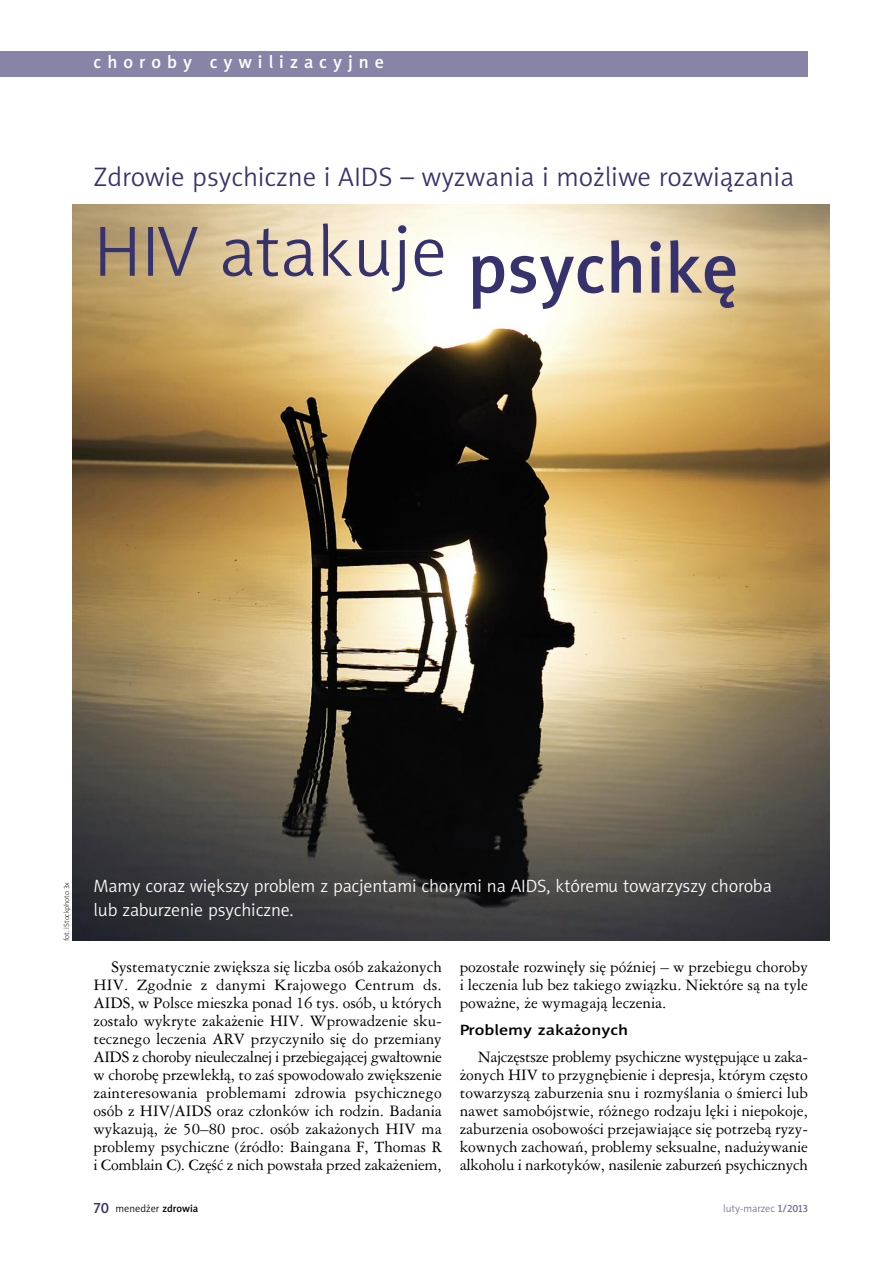
<style>
.page{position:relative;width:893px;height:1263px;background:#fff}
.page>*{position:absolute;margin:0;border:0;box-sizing:border-box;transform-origin:0 0}
.t1{font:72px "Naomi Sans EFNPS Light";color:#36326d}
.t2{font:27px "Naomi Sans EFNPS Light";color:#36326d}
.t3{font:18px/24px "Naomi Sans EFNPS Light";letter-spacing:-.005em;color:#fff}
.t4{font:18px "Naomi Sans EFNPS Medium";letter-spacing:.335em;color:#fff}
.t5{font:15px/18px "Ameri Garmnd PL";letter-spacing:-.015em;color:#000;text-align:justify}
.t6{font:15px "Naomi Sans EFNPS Medium";color:#000;scale:1.2 1}
.t7{font:10.5px "Naomi Sans EFNPS Light";color:#000}
.t8{font:10.5px "Naomi Sans EFNPS Light";color:#727099}
.t9{font:7.5px "Naomi Sans EFNPS Thin";color:#000}
.s1{font-family:"Naomi Sans EFNPS Medium"}
.s2{font-family:"Naomi Sans EFNPS Medium";font-size:15px;color:#36326d}
</style>
<div class="page">
<div style="left:0;top:51px;width:808px;height:26px;background:#8784a8"></div>
<img style="left:72px;top:204px;width:757px;height:737px">
<p class="t4" style="left:94px;top:55px;width:292px">choroby cywilizacyjne</p>
<h2 class="t2" style="left:94px;top:166px;width:702px">Zdrowie psychiczne i AIDS – wyzwania i możliwe rozwiązania</h2>
<h1 class="t1" style="left:94px;top:223px;width:646px">HIV atakuje <span class="s1">psychikę</span></h1>
<p class="t9" style="left:64px;top:941px;width:60px;rotate:-90deg">fot. iStockphoto 3x</p>
<p class="t3" style="left:94px;top:875px;width:680px">Mamy coraz większy problem z pacjentami chorymi na AIDS, któremu towarzyszy choroba lub zaburzenie psychiczne.</p>
<p class="t5" style="left:94px;top:958px;width:350px;text-indent:18px">Systematycznie zwiększa się liczba osób zakażonych HIV. Zgodnie z danymi Krajowego Centrum ds.<br>AIDS, w Polsce mieszka ponad 16 tys. osób, u których zostało wykryte zakażenie HIV. Wprowadzenie sku&shy;tecznego leczenia ARV przyczyniło się do przemiany AIDS z choroby nieuleczalnej i przebiegającej gwałtownie w chorobę przewlekłą, to zaś spowodowało zwiększenie zainteresowania problemami zdrowia psychicznego osób z HIV/AIDS oraz członków ich rodzin. Badania wykazują, że 50–80 proc. osób zakażonych HIV ma problemy psychiczne (źródło: Baingana F, Thomas R i Comblain C). Część z nich powstała przed zakażeniem,</p>
<p class="t5" style="left:460px;top:958px;width:350px">pozostałe rozwinęły się później – w przebiegu choroby i leczenia lub bez takiego związku. Niektóre są na tyle poważne, że wymagają leczenia.</p>
<p class="t6" style="left:460px;top:1024px;width:142px">Problemy zakażonych</p>
<p class="t5" style="left:460px;top:1048px;width:350px;text-indent:18px">Najczęstsze problemy psychiczne występujące u zaka&shy;żonych HIV to przygnębienie i depresja, którym często towarzyszą zaburzenia snu i rozmyślania o śmierci lub nawet samobójstwie, różnego rodzaju lęki i niepokoje, zaburzenia osobowości przejawiające się potrzebą ryzy&shy;kownych zachowań, problemy seksualne, nadużywanie alkoholu i narkotyków, nasilenie zaburzeń psychicznych</p>
<p class="t7" style="left:94px;top:1204px;width:106px"><span class="s2">70</span> menedżer <span class="s1">zdrowia</span></p>
<p class="t8" style="left:723px;top:1204px;width:86px">luty-marzec <span class="s1">1/2013</span></p>
</div>
